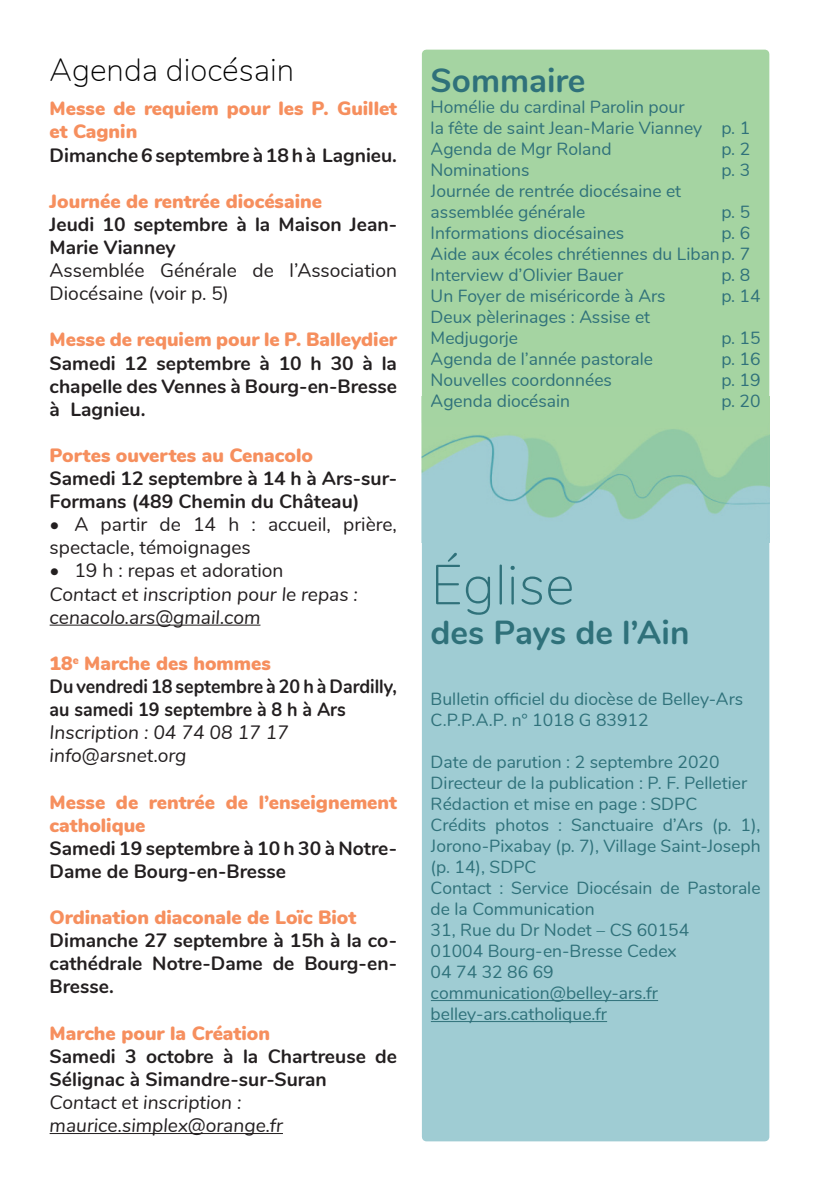
<style>
.page{position:relative;width:819px;height:1191px;background:#fff}
.page>*{position:absolute;margin:0;border:0;box-sizing:border-box;transform-origin:0 0}
.t1{font:200 56px "Nunito";color:#2f717a}
.t2{font:700 33.25px "Nunito";color:#2f717a}
.t3{font:200 31.5px "Nunito";color:#000}
.t4{font:700 19.25px/23.1px "Nunito";color:#231f20}
.t5{font:900 19.25px/23.1px "Nunito";color:#f68f5e}
.t6{font:italic 19.25px/23.1px "Nunito";color:#231f20}
.t7{font:19.25px/23.1px "Nunito";color:#231f20}
.t8{font:700 19.25px/23.1px "Nunito";color:#231f20;scale:.93 1}
.t9{font:17.5px/21px "Nunito";color:#2f717a}
.s1{font-weight:900;color:#f68f5e}
</style>
<div class="page">
<hr style="left:50px;top:624px;width:210px;height:1px;background:#231f20">
<hr style="left:50px;top:1133px;width:233px;height:1px;background:#231f20">
<img style="left:422px;top:427px;width:347px;height:112px">
<div style="left:426px;top:543px;width:339px;height:594px;background:#9fccd3"></div>
<hr style="left:430px;top:1000px;width:228px;height:1px;background:#2f717a">
<hr style="left:430px;top:1021px;width:177px;height:1px;background:#2f717a">
<div style="left:422px;top:539px;width:347px;height:602px;border:9px solid #9fccd3"></div>
<div style="left:426px;top:54px;width:339px;height:368px;background:#a5d4a2"></div>
<div style="left:422px;top:50px;width:347px;height:377px;border:9px solid #a5d4a2"></div>
<h3 class="t3" style="left:50px;top:47px;width:246px">Agenda diocésain</h3>
<p class="t5" style="left:50px;top:96px;width:349px">Messe de requiem pour les P. Guillet et Cagnin</p>
<p class="t4" style="left:50px;top:142px;width:349px">Dimanche 6 septembre à 18 h à Lagnieu.</p>
<p class="t5" style="left:50px;top:188px;width:274px">Journée de rentrée diocésaine</p>
<p class="t4" style="left:50px;top:211px;width:349px">Jeudi 10 septembre à la Maison Jean-<br>Marie Vianney</p>
<p class="t7" style="left:50px;top:258px;width:349px">Assemblée Générale de l’Association<br>Diocésaine (voir p. 5)</p>
<p class="t5" style="left:50px;top:327px;width:349px">Messe de requiem pour le P. Balleydier</p>
<p class="t4" style="left:50px;top:350px;width:349px;text-align:justify">Samedi 12 septembre à 10 h 30 à la chapelle des Vennes à Bourg-en-Bresse à Lagnieu.</p>
<p class="t5" style="left:50px;top:442px;width:265px">Portes ouvertes au Cenacolo</p>
<p class="t4" style="left:50px;top:466px;width:349px">Samedi 12 septembre à 14 h à Ars-sur-<br>Formans (489 Chemin du Château)</p>
<p class="t7" style="left:50px;top:512px;width:349px">• A partir de 14 h : accueil, prière, spectacle, témoignages</p>
<p class="t7" style="left:50px;top:558px;width:235px">• 19 h : repas et adoration</p>
<p class="t6" style="left:50px;top:581px;width:310px">Contact et inscription pour le repas : cenacolo.ars@gmail.com</p>
<p class="t8" style="left:50px;top:650px;width:375px"><span class="s1">18</span><sup>e</sup> <span class="s1">Marche des hommes<br></span>Du vendredi 18 septembre à 20 h à Dardilly, au samedi 19 septembre à 8 h à Ars</p>
<p class="t6" style="left:50px;top:720px;width:241px">Inscription : 04 74 08 17 17 info@arsnet.org</p>
<p class="t5" style="left:50px;top:789px;width:349px">Messe de rentrée de l’enseignement catholique</p>
<p class="t4" style="left:50px;top:835px;width:349px">Samedi 19 septembre à 10 h 30 à Notre-<br>Dame de Bourg-en-Bresse</p>
<p class="t5" style="left:50px;top:904px;width:308px">Ordination diaconale de Loïc Biot</p>
<p class="t4" style="left:50px;top:928px;width:349px;text-align:justify">Dimanche 27 septembre à 15h à la co&shy;cathédrale Notre-Dame de Bourg-en-Bresse.</p>
<p class="t5" style="left:50px;top:1020px;width:222px">Marche pour la Création</p>
<p class="t4" style="left:50px;top:1043px;width:349px">Samedi 3 octobre à la Chartreuse de<br>Sélignac à Simandre-sur-Suran</p>
<p class="t6" style="left:50px;top:1089px;width:235px">Contact et inscription : maurice.simplex@orange.fr</p>
<h2 class="t2" style="left:430px;top:56px;width:156px">Sommaire</h2>
<p class="t9" style="left:430px;top:95px;width:321px">Homélie du cardinal Parolin pour<br>la fête de saint Jean-Marie Vianney p. 1<br>Agenda de Mgr Roland</p>
<p class="t9" style="left:721px;top:137px;width:30px">p. 2</p>
<p class="t9" style="left:430px;top:158px;width:100px">Nominations</p>
<p class="t9" style="left:721px;top:158px;width:30px">p. 3</p>
<p class="t9" style="left:430px;top:179px;width:252px">Journée de rentrée diocésaine et assemblée générale</p>
<p class="t9" style="left:721px;top:200px;width:30px">p. 5</p>
<p class="t9" style="left:430px;top:221px;width:195px">Informations diocésaines</p>
<p class="t9" style="left:430px;top:221px;width:321px;text-align:justify;text-indent:290px">p. 6<br>Aide aux écoles chrétiennes du Libanp. 7<br>Interview d’Olivier Bauer</p>
<p class="t9" style="left:721px;top:263px;width:30px">p. 8</p>
<p class="t9" style="left:430px;top:284px;width:236px">Un Foyer de miséricorde à Ars</p>
<p class="t9" style="left:721px;top:284px;width:41px">p. 14</p>
<p class="t9" style="left:430px;top:305px;width:221px">Deux pèlerinages : Assise et<br>Medjugorje</p>
<p class="t9" style="left:721px;top:326px;width:41px">p. 15</p>
<p class="t9" style="left:430px;top:347px;width:224px">Agenda de l’année pastorale</p>
<p class="t9" style="left:721px;top:347px;width:41px">p. 16</p>
<p class="t9" style="left:430px;top:368px;width:183px">Nouvelles coordonnées</p>
<p class="t9" style="left:721px;top:368px;width:41px">p. 19</p>
<p class="t9" style="left:430px;top:389px;width:141px">Agenda diocésain</p>
<p class="t9" style="left:721px;top:389px;width:41px">p. 20</p>
<h1 class="t1" style="left:430px;top:544px;width:145px">Église</h1>
<h2 class="t2" style="left:430px;top:608px;width:260px">des Pays de l’Ain</h2>
<p class="t9" style="left:430px;top:687px;width:314px">Bulletin officiel du diocèse de Belley-Ars<br>C.P.P.A.P. n° 1018 G 83912</p>
<p class="t9" style="left:430px;top:750px;width:331px">Date de parution : 2 septembre 2020<br>Directeur de la publication : P. F. Pelletier<br>Rédaction et mise en page : SDPC<br>Crédits photos : Sanctuaire d’Ars (p. 1),<br>Jorono-Pixabay (p. 7), Village Saint-Joseph (p. 14), SDPC<br>Contact : Service Diocésain de Pastorale de la Communication<br>31, Rue du Dr Nodet – CS 60154<br>01004 Bourg-en-Bresse Cedex<br>04 74 32 86 69 communication@belley-ars.fr belley-ars.catholique.fr</p>
</div>
